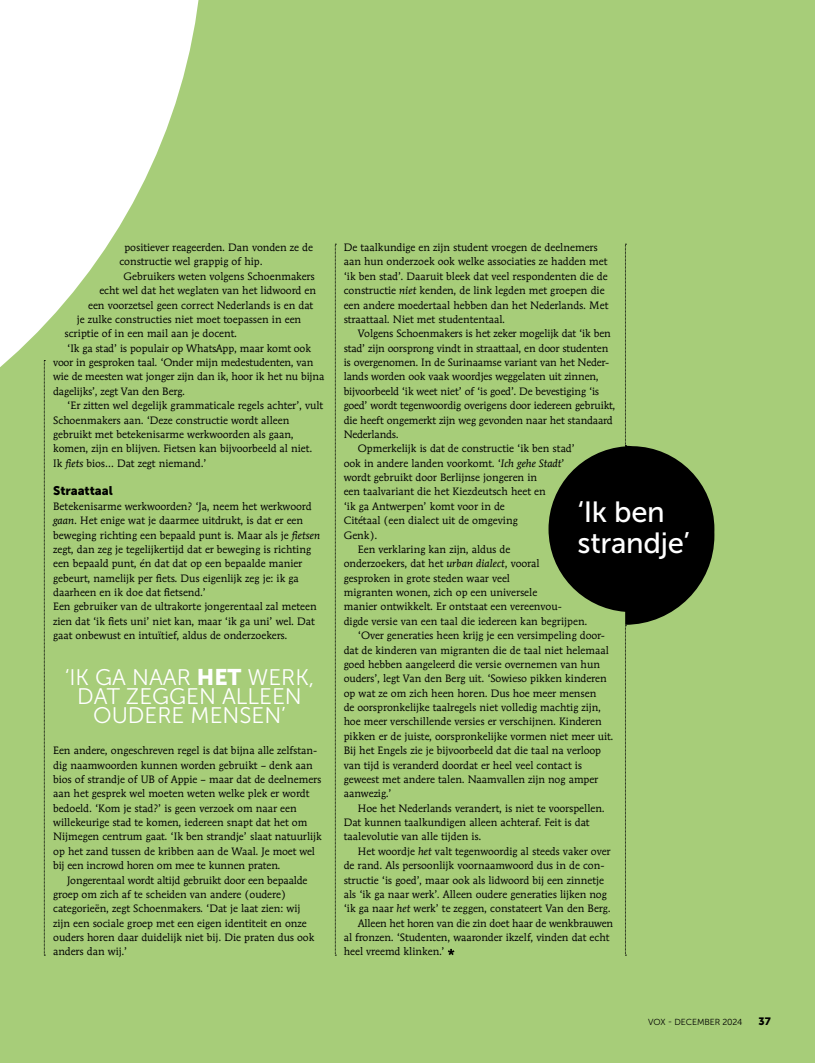
<style>
.page{position:relative;width:815px;height:1063px;background:#a7cd79}
.page>*{position:absolute;margin:0;border:0;box-sizing:border-box;transform-origin:0 0}
.t1{font:29.12px/31.4px "Museo Sans 500";letter-spacing:-.01em;color:#fff}
.t2{font:22.5px/19.1px "Museo Sans 300";color:#fff;text-align:center}
.t3{font:12.5px "Museo Sans 900";letter-spacing:-.005em;color:#000}
.t4{font:10.62px/14.4px "Mendoza Roman Std";color:#000}
.t5{font:10.62px "Museo Sans 900";color:#000}
.t6{font:8.75px "Museo Sans 300";letter-spacing:-.01em;color:#000}
.s1{font-style:italic}
.s2{font-family:"Museo Sans 900"}
</style>
<div class="page">
<svg style="left:0;top:0;width:199px;height:597px"></svg>
<svg style="left:448px;top:949px;width:6px;height:6px"></svg>
<svg style="left:44px;top:360px;width:1px;height:596px"></svg>
<svg style="left:335px;top:244px;width:1px;height:712px"></svg>
<svg style="left:549px;top:244px;width:165px;height:712px"></svg>
<p class="t4" style="left:124px;top:240px;width:190px">positiever reageerden. Dan vonden ze de</p>
<p class="t4" style="left:119px;top:254px;width:145px">constructie wel grappig of hip.</p>
<p class="t4" style="left:124px;top:269px;width:193px">Gebruikers weten volgens Schoenmakers</p>
<p class="t4" style="left:99px;top:283px;width:218px">echt wel dat het weglaten van het lidwoord en</p>
<p class="t4" style="left:88px;top:298px;width:227px">een voorzetsel geen correct Nederlands is en dat</p>
<p class="t4" style="left:77px;top:312px;width:226px">je zulke constructies niet moet toepassen in een</p>
<p class="t4" style="left:64px;top:326px;width:174px">scriptie of in een mail aan je docent.</p>
<p class="t4" style="left:67px;top:341px;width:245px">‘Ik ga stad’ is populair op WhatsApp, maar komt ook</p>
<p class="t4" style="left:53px;top:355px;width:262px">voor in gesproken taal. ‘Onder mijn medestudenten, van</p>
<p class="t4" style="left:53px;top:369px;width:273px">wie de meesten wat jonger zijn dan ik, hoor ik het nu bijna</p>
<p class="t4" style="left:53px;top:384px;width:133px">dagelijks’, zegt Van den Berg.</p>
<p class="t4" style="left:67px;top:398px;width:257px">‘Er zitten wel degelijk grammaticale regels achter’, vult</p>
<p class="t4" style="left:53px;top:413px;width:238px">Schoenmakers aan. ‘Deze constructie wordt alleen</p>
<p class="t4" style="left:53px;top:427px;width:242px">gebruikt met betekenisarme werkwoorden als gaan,</p>
<p class="t4" style="left:53px;top:441px;width:261px">komen, zijn en blijven. Fietsen kan bijvoorbeeld al niet.</p>
<p class="t4" style="left:53px;top:456px;width:155px">Ik <span class="s1">fiets</span> bios… Dat zegt niemand.’</p>
<p class="t3" style="left:53px;top:484px;width:61px">Straattaal</p>
<p class="t4" style="left:53px;top:499px;width:268px">Betekenisarme werkwoorden? ‘Ja, neem het werkwoord <span class="s1">gaan</span>. Het enige wat je daarmee uitdrukt, is dat er een beweging richting een bepaald punt is. Maar als je <span class="s1">fietsen </span>zegt, dan zeg je tegelijkertijd dat er beweging is richting een bepaald punt, én dat dat op een bepaalde manier gebeurt, namelijk per fiets. Dus eigenlijk zeg je: ik ga daarheen en ik doe dat fietsend.’<br>Een gebruiker van de ultrakorte jongerentaal zal meteen zien dat ‘ik fiets uni’ niet kan, maar ‘ik ga uni’ wel. Dat gaat onbewust en intuïtief, aldus de onderzoekers.</p>
<h2 class="t2" style="left:65px;top:668px;width:251px">‘IK GA NAAR <span class="s2">HET</span> WERK,<br>DAT ZEGGEN ALLEEN<br>OUDERE MENSEN’</h2>
<p class="t4" style="left:53px;top:743px;width:270px">Een andere, ongeschreven regel is dat bijna alle zelfstan&shy;dig naamwoorden kunnen worden gebruikt – denk aan bios of strandje of UB of Appie – maar dat de deelnemers aan het gesprek wel moeten weten welke plek er wordt bedoeld. ‘Kom je stad?’ is geen verzoek om naar een willekeurige stad te komen, iedereen snapt dat het om Nijmegen centrum gaat. ‘Ik ben strandje’ slaat natuurlijk op het zand tussen de kribben aan de Waal. Je moet wel bij een incrowd horen om mee te kunnen praten.</p>
<p class="t4" style="left:53px;top:873px;width:263px;text-indent:14px">Jongerentaal wordt altijd gebruikt door een bepaalde groep om zich af te scheiden van andere (oudere) categorieën, zegt Schoenmakers. ‘Dat je laat zien: wij zijn een sociale groep met een eigen identiteit en onze ouders horen daar duidelijk niet bij. Die praten dus ook anders dan wij.’</p>
<p class="t4" style="left:344px;top:240px;width:266px">De taalkundige en zijn student vroegen de deelnemers aan hun onderzoek ook welke associaties ze hadden met ‘ik ben stad’. Daaruit bleek dat veel respondenten die de constructie <span class="s1">niet</span> kenden, de link legden met groepen die een andere moedertaal hebben dan het Nederlands. Met straattaal. Niet met studententaal.</p>
<p class="t4" style="left:358px;top:326px;width:255px">Volgens Schoenmakers is het zeker mogelijk dat ‘ik ben</p>
<p class="t4" style="left:344px;top:341px;width:266px">stad’ zijn oorsprong vindt in straattaal, en door studenten</p>
<p class="t4" style="left:344px;top:355px;width:267px">is overgenomen. In de Surinaamse variant van het Neder-</p>
<p class="t4" style="left:344px;top:369px;width:257px">lands worden ook vaak woordjes weggelaten uit zinnen,</p>
<p class="t4" style="left:344px;top:384px;width:257px">bijvoorbeeld ‘ik weet niet’ of ‘is goed’. De bevestiging ‘is</p>
<p class="t4" style="left:344px;top:398px;width:273px">goed’ wordt tegenwoordig overigens door iedereen gebruikt,</p>
<p class="t4" style="left:344px;top:413px;width:271px">die heeft ongemerkt zijn weg gevonden naar het standaard</p>
<p class="t4" style="left:344px;top:427px;width:56px">Nederlands.</p>
<p class="t4" style="left:358px;top:441px;width:218px">Opmerkelijk is dat de constructie ‘ik ben stad’</p>
<p class="t4" style="left:344px;top:456px;width:222px">ook in andere landen voorkomt. ‘<span class="s1">Ich gehe Stadt</span>’</p>
<p class="t4" style="left:344px;top:470px;width:195px">wordt gebruikt door Berlijnse jongeren in</p>
<p class="t4" style="left:344px;top:484px;width:204px">een taalvariant die het Kiezdeutsch heet en</p>
<p class="t4" style="left:344px;top:499px;width:163px">‘ik ga Antwerpen’ komt voor in de</p>
<p class="t4" style="left:344px;top:513px;width:176px">Citétaal (een dialect uit de omgeving</p>
<p class="t4" style="left:344px;top:528px;width:35px">Genk).</p>
<p class="t4" style="left:358px;top:542px;width:154px">Een verklaring kan zijn, aldus de</p>
<p class="t4" style="left:344px;top:556px;width:198px">onderzoekers, dat het <span class="s1">urban dialect</span>, vooral</p>
<p class="t4" style="left:344px;top:571px;width:168px">gesproken in grote steden waar veel</p>
<p class="t4" style="left:344px;top:585px;width:195px">migranten wonen, zich op een universele</p>
<p class="t4" style="left:344px;top:599px;width:220px">manier ontwikkelt. Er ontstaat een vereenvou-</p>
<p class="t4" style="left:344px;top:614px;width:245px">digde versie van een taal die iedereen kan begrijpen.</p>
<p class="t4" style="left:358px;top:628px;width:249px">‘Over generaties heen krijg je een versimpeling door-</p>
<p class="t4" style="left:344px;top:643px;width:267px">dat de kinderen van migranten die de taal niet helemaal</p>
<p class="t4" style="left:344px;top:657px;width:258px">goed hebben aangeleerd die versie overnemen van hun</p>
<p class="t4" style="left:344px;top:671px;width:265px">ouders’, legt Van den Berg uit. ‘Sowieso pikken kinderen</p>
<p class="t4" style="left:344px;top:686px;width:254px">op wat ze om zich heen horen. Dus hoe meer mensen</p>
<p class="t4" style="left:344px;top:700px;width:259px">de oorspronkelijke taalregels niet volledig machtig zijn,</p>
<p class="t4" style="left:344px;top:715px;width:260px">hoe meer verschillende versies er verschijnen. Kinderen</p>
<p class="t4" style="left:344px;top:729px;width:271px">pikken er de juiste, oorspronkelijke vormen niet meer uit.</p>
<p class="t4" style="left:344px;top:743px;width:259px">Bij het Engels zie je bijvoorbeeld dat die taal na verloop</p>
<p class="t4" style="left:344px;top:758px;width:240px">van tijd is veranderd doordat er heel veel contact is</p>
<p class="t4" style="left:344px;top:772px;width:256px">geweest met andere talen. Naamvallen zijn nog amper</p>
<p class="t4" style="left:344px;top:786px;width:49px">aanwezig.’</p>
<p class="t4" style="left:358px;top:801px;width:248px">Hoe het Nederlands verandert, is niet te voorspellen.</p>
<p class="t4" style="left:344px;top:815px;width:247px">Dat kunnen taalkundigen alleen achteraf. Feit is dat</p>
<p class="t4" style="left:344px;top:830px;width:139px">taalevolutie van alle tijden is.</p>
<p class="t4" style="left:358px;top:844px;width:254px">Het woordje <span class="s1">het</span> valt tegenwoordig al steeds vaker over</p>
<p class="t4" style="left:344px;top:858px;width:262px">de rand. Als persoonlijk voornaamwoord dus in de con-</p>
<p class="t4" style="left:344px;top:873px;width:262px">structie ‘is goed’, maar ook als lidwoord bij een zinnetje</p>
<p class="t4" style="left:344px;top:887px;width:265px">als ‘ik ga naar werk’. Alleen oudere generaties lijken nog</p>
<p class="t4" style="left:344px;top:901px;width:268px">‘ik ga naar <span class="s1">het</span> werk’ te zeggen, constateert Van den Berg.</p>
<p class="t4" style="left:358px;top:916px;width:257px">Alleen het horen van die zin doet haar de wenkbrauwen</p>
<p class="t4" style="left:344px;top:930px;width:267px">al fronzen. ‘Studenten, waaronder ikzelf, vinden dat echt</p>
<p class="t4" style="left:344px;top:945px;width:103px">heel vreemd klinken.’</p>
<h1 class="t1" style="left:578px;top:496px;width:114px">‘Ik ben strandje’</h1>
<p class="t6" style="left:648px;top:1017px;width:96px">VOX - DECEMBER 2024</p>
<p class="t5" style="left:759px;top:1015px;width:14px">37</p>
</div>
